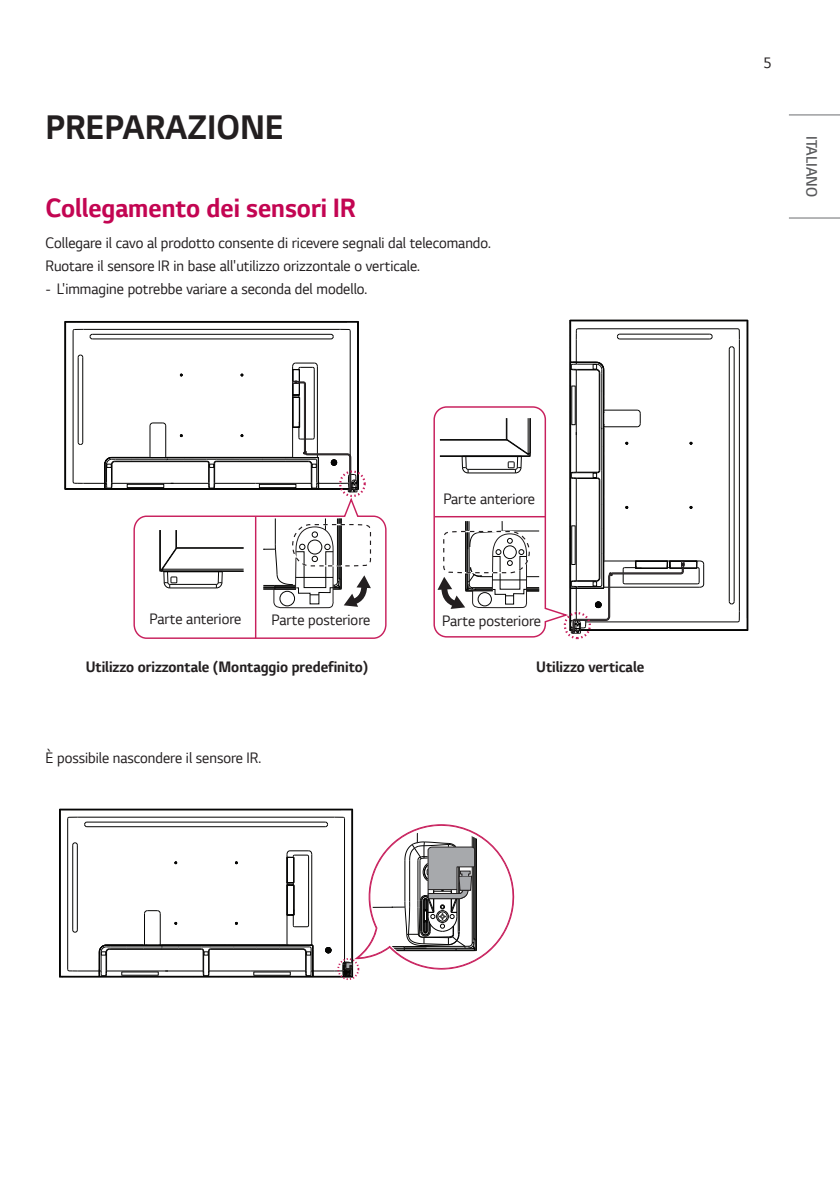
<style>
.page{position:relative;width:840px;height:1191px;background:#fff}
.page>*{position:absolute;margin:0;border:0;box-sizing:border-box;transform-origin:0 0}
.Title1{font:700 36px "LG Smart";color:#231f20;scale:.95 1}
.Title2{font:700 28px "LG Smart";color:#c30552;scale:.95 1}
.Body{font:16px "LG Smart";color:#231f20;scale:.95 1}
.Body_Center{font:700 16px "LG Smart";color:#231f20;scale:.95 1}
.t1{font:300 16px "LG Smart";color:#57585a;scale:.95 1}
</style>
<div class="page">
<hr style="left:788px;top:217px;width:51px;height:1px;background:#6c6d70">
<hr style="left:788px;top:114px;width:51px;height:1px;background:#6c6d70">
<hr style="left:73px;top:330px;width:1px;height:152px;background:#050504">
<hr style="left:83px;top:329px;width:256px;height:1px;background:#050504">
<hr style="left:76px;top:322px;width:271px;height:1px;background:#050504">
<hr style="left:65px;top:321px;width:1px;height:168px;background:#050504">
<hr style="left:92px;top:338px;width:239px;height:1px;background:#050504">
<hr style="left:92px;top:334px;width:239px;height:1px;background:#050504">
<hr style="left:65px;top:321px;width:293px;height:1px;background:#050504">
<hr style="left:349px;top:330px;width:1px;height:144px;background:#050504">
<hr style="left:357px;top:321px;width:1px;height:168px;background:#050504">
<hr style="left:358px;top:321px;width:1px;height:168px;background:#050504">
<svg style="left:64px;top:321px;width:20px;height:10px"></svg>
<svg style="left:330px;top:321px;width:29px;height:18px"></svg>
<svg style="left:64px;top:355px;width:323px;height:284px"></svg>
<div style="left:339px;top:470px;width:26px;height:27px;border:2px dashed #c8205d;border-radius:50%"></div>
<hr style="left:577px;top:328px;width:160px;height:1px;background:#050504">
<hr style="left:738px;top:340px;width:1px;height:271px;background:#050504">
<svg style="left:737px;top:328px;width:2px;height:12px"></svg>
<hr style="left:569px;top:320px;width:178px;height:1px;background:#050504">
<hr style="left:728px;top:349px;width:1px;height:252px;background:#050504">
<hr style="left:733px;top:349px;width:1px;height:252px;background:#050504">
<hr style="left:746px;top:320px;width:1px;height:310px;background:#050504">
<hr style="left:747px;top:321px;width:1px;height:309px;background:#050504">
<hr style="left:585px;top:621px;width:152px;height:1px;background:#050504">
<hr style="left:571px;top:629px;width:175px;height:1px;background:#050504">
<hr style="left:570px;top:630px;width:177px;height:1px;background:#050504">
<svg style="left:745px;top:320px;width:3px;height:13px"></svg>
<svg style="left:728px;top:346px;width:6px;height:3px"></svg>
<svg style="left:728px;top:601px;width:6px;height:3px"></svg>
<svg style="left:745px;top:618px;width:3px;height:13px"></svg>
<svg style="left:737px;top:610px;width:2px;height:12px"></svg>
<svg style="left:433px;top:320px;width:279px;height:318px"></svg>
<div style="left:563px;top:612px;width:27px;height:27px;border:2px dashed #c8205d;border-radius:50%"></div>
<hr style="left:60px;top:811px;width:1px;height:164px;background:#050504">
<hr style="left:59px;top:809px;width:1px;height:167px;background:#050504">
<hr style="left:60px;top:809px;width:292px;height:1px;background:#050504">
<hr style="left:351px;top:810px;width:1px;height:165px;background:#050504">
<hr style="left:352px;top:809px;width:1px;height:167px;background:#050504">
<svg style="left:59px;top:817px;width:456px;height:160px"></svg>
<div style="left:337px;top:958px;width:22px;height:22px;border:2px dashed #c8205d;border-radius:50%"></div>
<p class="Title1" style="left:45px;top:103px;width:252px">PREPARAZIONE</p>
<p class="Title2" style="left:45px;top:188px;width:328px">Collegamento dei sensori IR</p>
<p class="Body" style="left:45px;top:232px;width:470px">Collegare il cavo al prodotto consente di ricevere segnali dal telecomando.</p>
<p class="Body" style="left:45px;top:255px;width:395px">Ruotare il sensore IR in base all'utilizzo orizzontale o verticale.</p>
<p class="Body" style="left:45px;top:278px;width:340px">- L'immagine potrebbe variare a seconda del modello.</p>
<p class="Body" style="left:149px;top:608px;width:98px">Parte anteriore</p>
<p class="Body" style="left:271px;top:609px;width:105px">Parte posteriore</p>
<p class="Body" style="left:443px;top:488px;width:98px">Parte anteriore</p>
<p class="Body" style="left:442px;top:610px;width:105px">Parte posteriore</p>
<p class="Body_Center" style="left:86px;top:656px;width:299px">Utilizzo orizzontale (Montaggio predefinito)</p>
<p class="Body_Center" style="left:536px;top:656px;width:115px">Utilizzo verticale</p>
<p class="Body" style="left:45px;top:747px;width:228px">È possibile nascondere il sensore IR.</p>
<p class="Body" style="left:762px;top:52px;width:11px">5</p>
<p class="t1" style="left:822px;top:136px;width:66px;rotate:90deg">ITALIANO</p>
</div>
